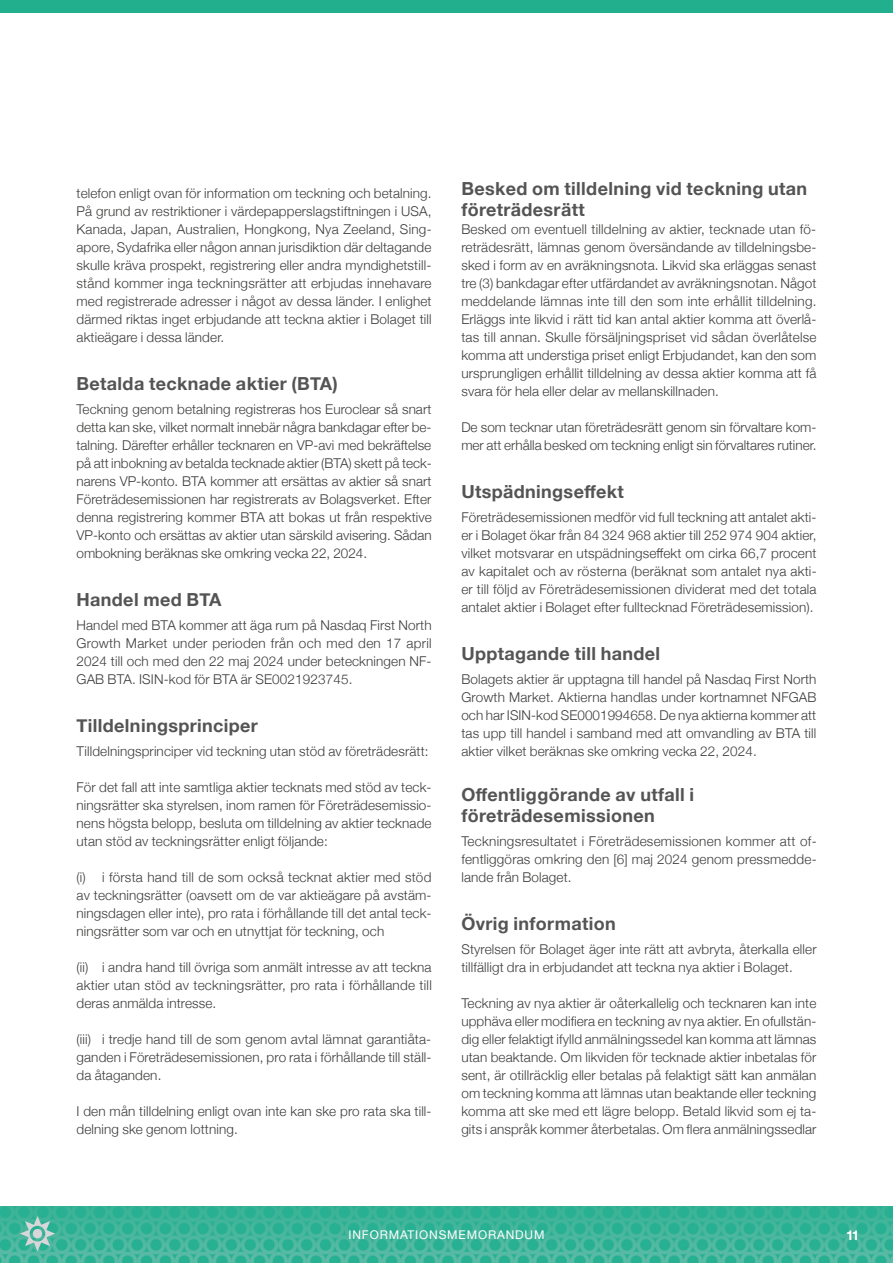
<style>
.page{position:relative;width:893px;height:1263px;background:#fff}
.page>*{position:absolute;margin:0;border:0;box-sizing:border-box;transform-origin:0 0}
.t1{font:700 18px/21px "Helvetica Neue";letter-spacing:.02em;color:#555454}
.t2{font:300 13.5px/18px "Helvetica Neue";letter-spacing:.01em;color:#3c3c3b;text-align:justify}
.t3{font:700 13.5px "Helvetica Neue";color:#fff}
.t4{font:12px "Helvetica Neue";letter-spacing:.07em;color:#fff}
</style>
<div class="page">
<img style="left:0;top:1206px;width:893px;height:57px">
<div style="left:0;top:0;width:893px;height:13px;background:#22af8e"></div>
<svg style="left:20px;top:1216px;width:35px;height:35px"></svg>
<div style="left:33px;top:1229px;width:9px;height:9px;background:#d7d6d9;border-radius:50%"></div>
<p class="t2" style="left:77px;top:183px;width:357px">telefon enligt ovan för information om teckning och betalning.<br>På grund av restriktioner i värdepapperslagstiftningen i USA, Kanada, Japan, Australien, Hongkong, Nya Zeeland, Sing&shy;apore, Sydafrika eller någon annan jurisdiktion där deltagande skulle kräva prospekt, registrering eller andra myndighetstill&shy;stånd kommer inga teckningsrätter att erbjudas innehavare med registrerade adresser i något av dessa länder. I enlighet därmed riktas inget erbjudande att teckna aktier i Bolaget till aktieägare i dessa länder.</p>
<h1 class="t1" style="left:77px;top:374px;width:263px">Betalda tecknade aktier (BTA)</h1>
<p class="t2" style="left:77px;top:399px;width:357px">Teckning genom betalning registreras hos Euroclear så snart detta kan ske, vilket normalt innebär några bankdagar efter be&shy;talning. Därefter erhåller tecknaren en VP-avi med bekräftelse på att inbokning av betalda tecknade aktier (BTA) skett på teck&shy;narens VP-konto. BTA kommer att ersättas av aktier så snart Företrädesemissionen har registrerats av Bolagsverket. Efter denna registrering kommer BTA att bokas ut från respektive VP-konto och ersättas av aktier utan särskild avisering. Sådan ombokning beräknas ske omkring vecka 22, 2024.</p>
<h1 class="t1" style="left:77px;top:590px;width:146px">Handel med BTA</h1>
<p class="t2" style="left:77px;top:615px;width:357px">Handel med BTA kommer att äga rum på Nasdaq First North Growth Market under perioden från och med den 17 april 2024 till och med den 22 maj 2024 under beteckningen NF-GAB BTA. ISIN-kod för BTA är SE0021923745.</p>
<h1 class="t1" style="left:77px;top:716px;width:183px">Tilldelningsprinciper</h1>
<p class="t2" style="left:77px;top:741px;width:354px">Tilldelningsprinciper vid teckning utan stöd av företrädesrätt:</p>
<p class="t2" style="left:77px;top:777px;width:357px">För det fall att inte samtliga aktier tecknats med stöd av teck&shy;ningsrätter ska styrelsen, inom ramen för Företrädesemissio&shy;nens högsta belopp, besluta om tilldelning av aktier tecknade utan stöd av teckningsrätter enligt följande:</p>
<p class="t2" style="left:77px;top:867px;width:357px">(i) i första hand till de som också tecknat aktier med stöd av teckningsrätter (oavsett om de var aktieägare på avstäm&shy;ningsdagen eller inte), pro rata i förhållande till det antal teck&shy;ningsrätter som var och en utnyttjat för teckning, och</p>
<p class="t2" style="left:77px;top:957px;width:357px">(ii) i andra hand till övriga som anmält intresse av att teckna aktier utan stöd av teckningsrätter, pro rata i förhållande till deras anmälda intresse.</p>
<p class="t2" style="left:77px;top:1029px;width:357px">(iii) i tredje hand till de som genom avtal lämnat garantiåta&shy;ganden i Företrädesemissionen, pro rata i förhållande till ställ&shy;da åtaganden.</p>
<p class="t2" style="left:77px;top:1101px;width:357px">I den mån tilldelning enligt ovan inte kan ske pro rata ska till&shy;delning ske genom lottning.</p>
<h1 class="t1" style="left:461px;top:178px;width:347px">Besked om tilldelning vid teckning utan företrädesrätt</h1>
<p class="t2" style="left:461px;top:219px;width:357px">Besked om eventuell tilldelning av aktier, tecknade utan fö&shy;reträdesrätt, lämnas genom översändande av tilldelningsbe&shy;sked i form av en avräkningsnota. Likvid ska erläggas senast tre (3) bankdagar efter utfärdandet av avräkningsnotan. Något meddelande lämnas inte till den som inte erhållit tilldelning.<br>Erläggs inte likvid i rätt tid kan antal aktier komma att överlå&shy;tas till annan. Skulle försäljningspriset vid sådan överlåtelse komma att understiga priset enligt Erbjudandet, kan den som ursprungligen erhållit tilldelning av dessa aktier komma att få svara för hela eller delar av mellanskillnaden.</p>
<p class="t2" style="left:461px;top:417px;width:357px">De som tecknar utan företrädesrätt genom sin förvaltare kom&shy;mer att erhålla besked om teckning enligt sin förvaltares rutiner.</p>
<h1 class="t1" style="left:461px;top:482px;width:164px">Utspädningseffekt</h1>
<p class="t2" style="left:461px;top:507px;width:357px">Företrädesemissionen medför vid full teckning att antalet akti&shy;er i Bolaget ökar från 84 324 968 aktier till 252 974 904 aktier, vilket motsvarar en utspädningseffekt om cirka 66,7 procent av kapitalet och av rösterna (beräknat som antalet nya akti&shy;er till följd av Företrädesemissionen dividerat med det totala antalet aktier i Bolaget efter fulltecknad Företrädesemission).</p>
<h1 class="t1" style="left:461px;top:644px;width:200px">Upptagande till handel</h1>
<p class="t2" style="left:461px;top:669px;width:357px">Bolagets aktier är upptagna till handel på Nasdaq First North Growth Market. Aktierna handlas under kortnamnet NFGAB och har ISIN-kod SE0001994658. De nya aktierna kommer att tas upp till handel i samband med att omvandling av BTA till aktier vilket beräknas ske omkring vecka 22, 2024.</p>
<h1 class="t1" style="left:461px;top:785px;width:234px">Offentliggörande av utfall i företrädesemissionen</h1>
<p class="t2" style="left:461px;top:831px;width:357px">Teckningsresultatet i Företrädesemissionen kommer att of&shy;fentliggöras omkring den [6] maj 2024 genom pressmedde&shy;lande från Bolaget.</p>
<h1 class="t1" style="left:461px;top:914px;width:156px">Övrig information</h1>
<p class="t2" style="left:461px;top:939px;width:357px">Styrelsen för Bolaget äger inte rätt att avbryta, återkalla eller tillfälligt dra in erbjudandet att teckna nya aktier i Bolaget.</p>
<p class="t2" style="left:461px;top:993px;width:357px">Teckning av nya aktier är oåterkallelig och tecknaren kan inte upphäva eller modifiera en teckning av nya aktier. En ofullstän&shy;dig eller felaktigt ifylld anmälningssedel kan komma att lämnas utan beaktande. Om likviden för tecknade aktier inbetalas för sent, är otillräcklig eller betalas på felaktigt sätt kan anmälan om teckning komma att lämnas utan beaktande eller teckning komma att ske med ett lägre belopp. Betald likvid som ej ta&shy;gits i anspråk kommer återbetalas. Om flera anmälningssedlar</p>
<p class="t4" style="left:349px;top:1226px;width:197px">INFORMATIONSMEMORANDUM</p>
<p class="t3" style="left:846px;top:1225px;width:15px">11</p>
</div>
